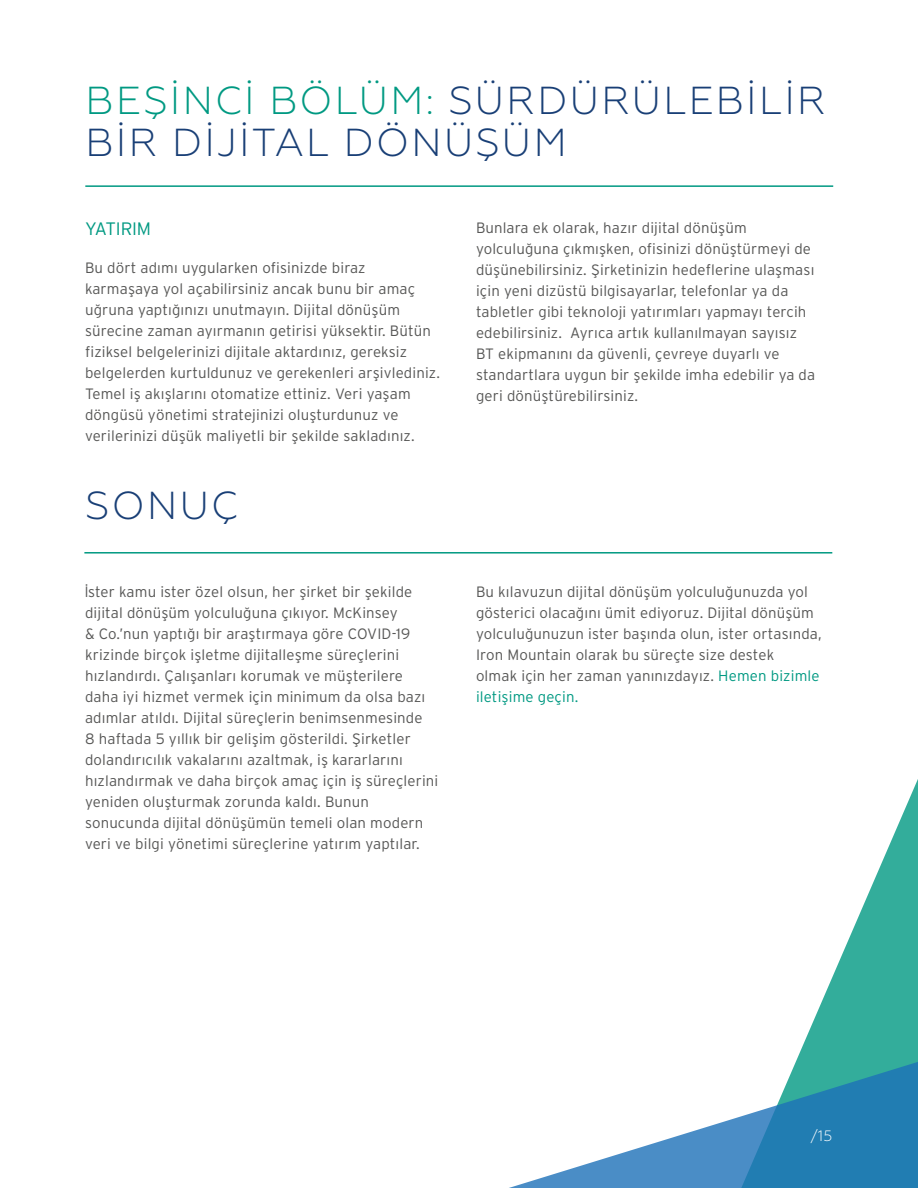
<style>
.page{position:relative;width:918px;height:1188px;background:#fff}
.page>*{position:absolute;margin:0;border:0;box-sizing:border-box;transform-origin:0 0}
.t1{font:300 39px/42px "Geometria";letter-spacing:.06em;color:#193f76}
.t2{font:300 18px "Interstate";letter-spacing:-.01em;color:#009982}
.t3{font:300 15px/21px "Interstate";letter-spacing:.01em;color:#575756}
.t4{font:300 15px "Geometria";color:#fff}
.s1{color:#009982}
</style>
<div class="page">
<hr style="left:85px;top:185px;width:748px;height:2px;background:#009982">
<hr style="left:84px;top:552px;width:748px;height:2px;background:#009982">
<svg style="left:797px;top:779px;width:121px;height:279px"></svg>
<svg style="left:509px;top:1058px;width:409px;height:130px"></svg>
<h1 class="t1" style="left:86px;top:79px;width:742px"><span class="s1">BEŞİNCİ BÖLÜM:</span> SÜRDÜRÜLEBİLİR<br>BİR DİJİTAL DÖNÜŞÜM</h1>
<p class="t2" style="left:85px;top:219px;width:68px">YATIRIM</p>
<p class="t3" style="left:85px;top:258px;width:357px">Bu dört adımı uygularken ofisinizde biraz karmaşaya yol açabilirsiniz ancak bunu bir amaç uğruna yaptığınızı unutmayın. Dijital dönüşüm sürecine zaman ayırmanın getirisi yüksektir. Bütün fiziksel belgelerinizi dijitale aktardınız, gereksiz belgelerden kurtuldunuz ve gerekenleri arşivlediniz.<br>Temel iş akışlarını otomatize ettiniz. Veri yaşam döngüsü yönetimi stratejinizi oluşturdunuz ve verilerinizi düşük maliyetli bir şekilde sakladınız.</p>
<h1 class="t1" style="left:86px;top:484px;width:154px">SONUÇ</h1>
<p class="t3" style="left:476px;top:217px;width:341px">Bunlara ek olarak, hazır dijital dönüşüm yolculuğuna çıkmışken, ofisinizi dönüştürmeyi de düşünebilirsiniz. Şirketinizin hedeflerine ulaşması için yeni dizüstü bilgisayarlar, telefonlar ya da tabletler gibi teknoloji yatırımları yapmayı tercih edebilirsiniz. Ayrıca artık kullanılmayan sayısız BT ekipmanını da güvenli, çevreye duyarlı ve standartlara uygun bir şekilde imha edebilir ya da geri dönüştürebilirsiniz.</p>
<p class="t3" style="left:85px;top:581px;width:355px">İster kamu ister özel olsun, her şirket bir şekilde dijital dönüşüm yolculuğuna çıkıyor. McKinsey<br>&amp; Co.’nun yaptığı bir araştırmaya göre COVID-19 krizinde birçok işletme dijitalleşme süreçlerini hızlandırdı. Çalışanları korumak ve müşterilere daha iyi hizmet vermek için minimum da olsa bazı adımlar atıldı. Dijital süreçlerin benimsenmesinde<br>8 haftada 5 yıllık bir gelişim gösterildi. Şirketler dolandırıcılık vakalarını azaltmak, iş kararlarını hızlandırmak ve daha birçok amaç için iş süreçlerini yeniden oluşturmak zorunda kaldı. Bunun sonucunda dijital dönüşümün temeli olan modern veri ve bilgi yönetimi süreçlerine yatırım yaptılar.</p>
<p class="t3" style="left:476px;top:581px;width:347px">Bu kılavuzun dijital dönüşüm yolculuğunuzda yol gösterici olacağını ümit ediyoruz. Dijital dönüşüm yolculuğunuzun ister başında olun, ister ortasında, Iron Mountain olarak bu süreçte size destek<br>olmak için her zaman yanınızdayız. <span class="s1">Hemen bizimle iletişime geçin.</span></p>
<p class="t4" style="left:810px;top:1127px;width:23px">/15</p>
</div>
